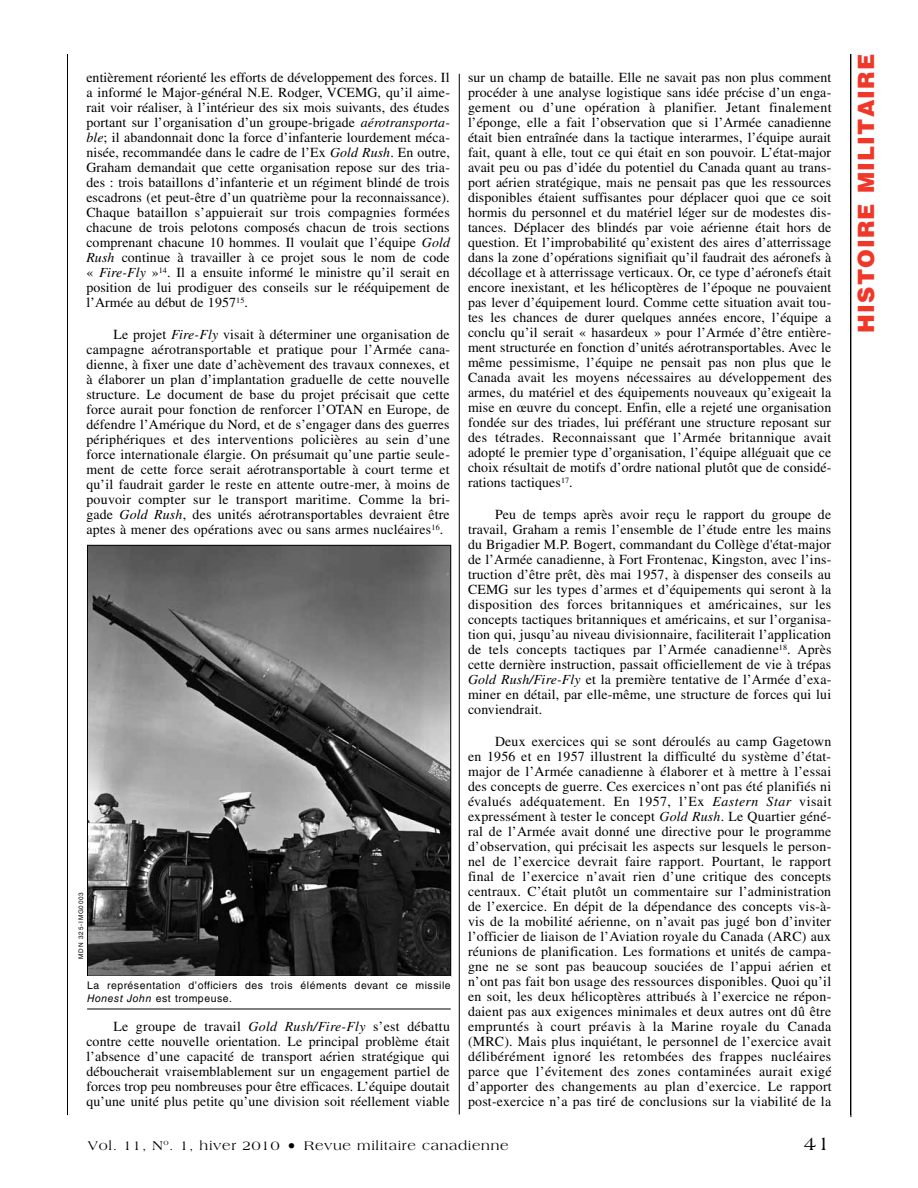
<style>
.page{position:relative;width:918px;height:1188px;background:#fff}
.page>*{position:absolute;margin:0;border:0;box-sizing:border-box;transform-origin:0 0}
.t1{font:900 22.5px "Helvetica LT Std";letter-spacing:.05em;color:#ef3829}
.t2{font:19.5px "Americana Std";color:#000}
.t3{font:13.8px/15px "Times LT Std";letter-spacing:.005em;color:#000;text-align:justify}
.t4{font:13.5px "Americana Std";letter-spacing:.05em;color:#000}
.t5{font:10.5px/12.8px "Helvetica LT Std";letter-spacing:.05em;color:#000}
.t6{font:6.3px "Helvetica LT Std";letter-spacing:.125em;color:#000}
.s1{font-style:italic}
.s2{font-size:16.5px}
</style>
<div class="page">
<hr style="left:850px;top:54px;width:1px;height:1061px;background:#000">
<hr style="left:67px;top:54px;width:1px;height:1061px;background:#000">
<hr style="left:851px;top:54px;width:1px;height:1063px;background:#000">
<hr style="left:459px;top:74px;width:1px;height:1040px;background:#000">
<img style="left:89px;top:547px;width:360px;height:428px">
<div style="left:87px;top:545px;width:364px;height:432px;border:1px solid #000"></div>
<hr style="left:87px;top:1009px;width:364px;height:1px;background:#000">
<p class="t3" style="left:86px;top:70px;width:365px">entièrement réorienté les efforts de développement des forces. Il a informé le Major-général N.E. Rodger, VCEMG, qu’il aime&shy;rait voir réaliser, à l’intérieur des six mois suivants, des études portant sur l’organisation d’un groupe-brigade <span class="s1">aérotransporta&shy;ble</span>; il abandonnait donc la force d’infanterie lourdement méca&shy;nisée, recommandée dans le cadre de l’Ex <span class="s1">Gold Rush</span>. En outre, Graham demandait que cette organisation repose sur des tria&shy;des : trois bataillons d’infanterie et un régiment blindé de trois escadrons (et peut-être d’un quatrième pour la reconnaissance).<br>Chaque bataillon s’appuierait sur trois compagnies formées chacune de trois pelotons composés chacun de trois sections comprenant chacune 10 hommes. Il voulait que l’équipe <span class="s1">Gold Rush</span> continue à travailler à ce projet sous le nom de code « <span class="s1">Fire‑Fly</span> »<sup>14</sup>. Il a ensuite informé le ministre qu’il serait en position de lui prodiguer des conseils sur le rééquipement de l’Armée au début de 1957<sup>15</sup>.</p>
<p class="t3" style="left:86px;top:327px;width:365px;text-indent:27px">Le projet <span class="s1">Fire-Fly</span> visait à déterminer une organisation de campagne aérotransportable et pratique pour l’Armée cana&shy;dienne, à fixer une date d’achèvement des travaux connexes, et à élaborer un plan d’implantation graduelle de cette nouvelle structure. Le document de base du projet précisait que cette force aurait pour fonction de renforcer l’OTAN en Europe, de défendre l’Amérique du Nord, et de s’engager dans des guerres périphériques et des interventions policières au sein d’une force internationale élargie. On présumait qu’une partie seule&shy;ment de cette force serait aérotransportable à court terme et qu’il faudrait garder le reste en attente outre‑mer, à moins de pouvoir compter sur le transport maritime. Comme la bri&shy;gade <span class="s1">Gold Rush</span>, des unités aérotransportables devraient être aptes à mener des opérations avec ou sans armes nucléaires<sup>16</sup>.</p>
<p class="t6" style="left:77px;top:959px;width:68px;rotate:-90deg">MDN 325-IMG0003</p>
<p class="t5" style="left:87px;top:979px;width:365px">La représentation d’officiers des trois éléments devant ce missile<br><span class="s1">Honest John</span> est trompeuse.</p>
<p class="t3" style="left:86px;top:1019px;width:365px;text-indent:27px">Le groupe de travail <span class="s1">Gold Rush/Fire-Fly</span> s’est débattu contre cette nouvelle orientation. Le principal problème était l’absence d’une capacité de transport aérien stratégique qui déboucherait vraisemblablement sur un engagement partiel de forces trop peu nombreuses pour être efficaces. L’équipe doutait qu’une unité plus petite qu’une division soit réellement viable</p>
<p class="t3" style="left:468px;top:70px;width:365px">sur un champ de bataille. Elle ne savait pas non plus comment procéder à une analyse logistique sans idée précise d’un enga&shy;gement ou d’une opération à planifier. Jetant finalement l’éponge, elle a fait l’observation que si l’Armée canadienne était bien entraînée dans la tactique interarmes, l’équipe aurait fait, quant à elle, tout ce qui était en son pouvoir. L’état-major avait peu ou pas d’idée du potentiel du Canada quant au trans&shy;port aérien stratégique, mais ne pensait pas que les ressources disponibles étaient suffisantes pour déplacer quoi que ce soit hormis du personnel et du matériel léger sur de modestes dis&shy;tances. Déplacer des blindés par voie aérienne était hors de question. Et l’improbabilité qu’existent des aires d’atterrissage dans la zone d’opérations signifiait qu’il faudrait des aéronefs à décollage et à atterrissage verticaux. Or, ce type d’aéronefs était encore inexistant, et les hélicoptères de l’époque ne pouvaient pas lever d’équipement lourd. Comme cette situation avait tou&shy;tes les chances de durer quelques années encore, l’équipe a conclu qu’il serait « hasardeux » pour l’Armée d’être entière&shy;ment structurée en fonction d’unités aérotransportables. Avec le même pessimisme, l’équipe ne pensait pas non plus que le Canada avait les moyens nécessaires au développement des armes, du matériel et des équipements nouveaux qu’exigeait la mise en œuvre du concept. Enfin, elle a rejeté une organisation fondée sur des triades, lui préférant une structure reposant sur des tétrades. Reconnaissant que l’Armée britannique avait adopté le premier type d’organisation, l’équipe alléguait que ce choix résultait de motifs d’ordre national plutôt que de considé&shy;rations tactiques<sup>17</sup>.</p>
<p class="t3" style="left:468px;top:507px;width:365px;text-indent:27px">Peu de temps après avoir reçu le rapport du groupe de travail, Graham a remis l’ensemble de l’étude entre les mains du Brigadier M.P. Bogert, commandant du Collège d'état-major de l’Armée canadienne, à Fort Frontenac, Kingston, avec l’ins&shy;truction d’être prêt, dès mai 1957, à dispenser des conseils au CEMG sur les types d’armes et d’équipements qui seront à la disposition des forces britanniques et américaines, sur les concepts tactiques britanniques et américains, et sur l’organisa&shy;tion qui, jusqu’au niveau divisionnaire, faciliterait l’application de tels concepts tactiques par l’Armée canadienne<sup>18</sup>. Après cette dernière instruction, passait officiellement de vie à trépas <span class="s1">Gold Rush/Fire‑Fly</span> et la première tentative de l’Armée d’exa&shy;miner en détail, par elle-même, une structure de forces qui lui conviendrait.</p>
<p class="t3" style="left:468px;top:734px;width:365px;text-indent:27px">Deux exercices qui se sont déroulés au camp Gagetown en 1956 et en 1957 illustrent la difficulté du système d’état&shy;major de l’Armée canadienne à élaborer et à mettre à l’essai des concepts de guerre. Ces exercices n’ont pas été planifiés ni évalués adéquatement. En 1957, l’Ex <span class="s1">Eastern Star</span> visait expressément à tester le concept <span class="s1">Gold Rush</span>. Le Quartier géné&shy;ral de l’Armée avait donné une directive pour le programme d’observation, qui précisait les aspects sur lesquels le person&shy;nel de l’exercice devrait faire rapport. Pourtant, le rapport final de l’exercice n’avait rien d’une critique des concepts centraux. C’était plutôt un commentaire sur l’administration de l’exercice. En dépit de la dépendance des concepts vis-à&shy;vis de la mobilité aérienne, on n’avait pas jugé bon d’inviter l’officier de liaison de l’Aviation royale du Canada (ARC) aux réunions de planification. Les formations et unités de campa&shy;gne ne se sont pas beaucoup souciées de l’appui aérien et n’ont pas fait bon usage des ressources disponibles. Quoi qu’il en soit, les deux hélicoptères attribués à l’exercice ne répon&shy;daient pas aux exigences minimales et deux autres ont dû être empruntés à court préavis à la Marine royale du Canada (MRC). Mais plus inquiétant, le personnel de l’exercice avait délibérément ignoré les retombées des frappes nucléaires parce que l’évitement des zones contaminées aurait exigé d’apporter des changements au plan d’exercice. Le rapport post-exercice n’a pas tiré de conclusions sur la viabilité de la</p>
<p class="t4" style="left:88px;top:1138px;width:422px">Vol. 11, N<sup>o</sup>. 1, hiver 2010 <span class="s2">•</span> Revue militaire canadienne</p>
<h2 class="t2" style="left:804px;top:1132px;width:28px">41</h2>
<h1 class="t1" style="left:851px;top:333px;width:280px;rotate:-90deg">HISTOIRE MILITAIRE</h1>
</div>
